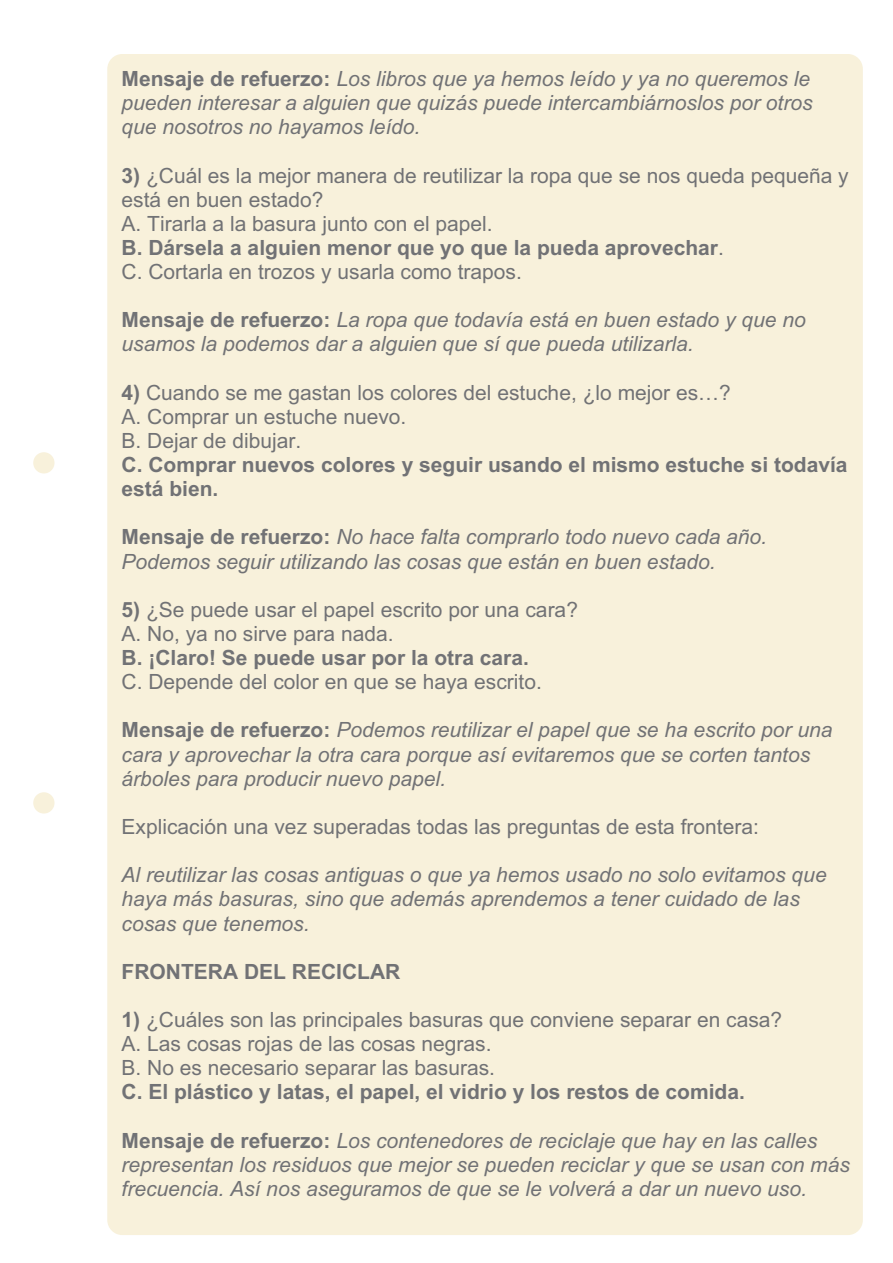
<style>
.page{position:relative;width:893px;height:1263px;background:#fff}
.page>*{position:absolute;margin:0;border:0;box-sizing:border-box;transform-origin:0 0}
.t1{font:italic 21px/24.2px "Arial";color:#717275}
.t2{font:21px/24.2px "Arial";color:#717275}
.t3{font:700 21px/24.2px "Arial";color:#717275}
.s1{font-weight:700;font-style:normal}
.s2{font-weight:700}
</style>
<div class="page">
<div style="left:33px;top:452px;width:22px;height:22px;background:#f8f1db;border-radius:50%"></div>
<div style="left:33px;top:792px;width:22px;height:22px;background:#f8f1db;border-radius:50%"></div>
<div style="left:107px;top:54px;width:756px;height:1181px;background:#f8f1db;border-radius:15px"></div>
<p class="t1" style="left:122px;top:69px;width:692px;text-align:justify"><span class="s1">Mensaje de refuerzo:</span> Los libros que ya hemos leído y ya no queremos le pueden interesar a alguien que quizás puede intercambiárnoslos por otros que nosotros no hayamos leído.</p>
<p class="t2" style="left:122px;top:165px;width:729px"><span class="s2">3)</span> ¿Cuál es la mejor manera de reutilizar la ropa que se nos queda pequeña y está en buen estado?<br>A. Tirarla a la basura junto con el papel.<br><span class="s2">B. Dársela a alguien menor que yo que la pueda aprovechar</span>.<br>C. Cortarla en trozos y usarla como trapos.</p>
<p class="t1" style="left:122px;top:310px;width:686px"><span class="s1">Mensaje de refuerzo:</span> La ropa que todavía está en buen estado y que no usamos la podemos dar a alguien que sí que pueda utilizarla.</p>
<p class="t2" style="left:122px;top:382px;width:611px"><span class="s2">4)</span> Cuando se me gastan los colores del estuche, ¿lo mejor es…?<br>A. Comprar un estuche nuevo.<br>B. Dejar de dibujar.</p>
<p class="t3" style="left:122px;top:455px;width:727px">C. Comprar nuevos colores y seguir usando el mismo estuche si todavía está bien.</p>
<p class="t1" style="left:122px;top:527px;width:647px"><span class="s1">Mensaje de refuerzo:</span> No hace falta comprarlo todo nuevo cada año.<br>Podemos seguir utilizando las cosas que están en buen estado.</p>
<p class="t2" style="left:122px;top:599px;width:458px"><span class="s2">5)</span> ¿Se puede usar el papel escrito por una cara?<br>A. No, ya no sirve para nada.</p>
<p class="t3" style="left:122px;top:648px;width:409px">B. ¡Claro! Se puede usar por la otra cara.</p>
<p class="t2" style="left:122px;top:672px;width:422px">C. Depende del color en que se haya escrito.</p>
<p class="t1" style="left:122px;top:720px;width:712px"><span class="s1">Mensaje de refuerzo:</span> Podemos reutilizar el papel que se ha escrito por una cara y aprovechar la otra cara porque así evitaremos que se corten tantos árboles para producir nuevo papel.</p>
<p class="t2" style="left:122px;top:817px;width:639px">Explicación una vez superadas todas las preguntas de esta frontera:</p>
<p class="t1" style="left:122px;top:865px;width:706px">Al reutilizar las cosas antiguas o que ya hemos usado no solo evitamos que haya más basuras, sino que además aprendemos a tener cuidado de las cosas que tenemos.</p>
<p class="t3" style="left:122px;top:961px;width:280px">FRONTERA DEL RECICLAR</p>
<p class="t2" style="left:122px;top:1010px;width:662px"><span class="s2">1)</span> ¿Cuáles son las principales basuras que conviene separar en casa?<br>A. Las cosas rojas de las cosas negras.<br>B. No es necesario separar las basuras.</p>
<p class="t3" style="left:122px;top:1082px;width:625px">C. El plástico y latas, el papel, el vidrio y los restos de comida.</p>
<p class="t1" style="left:122px;top:1130px;width:730px"><span class="s1">Mensaje de refuerzo:</span> Los contenedores de reciclaje que hay en las calles representan los residuos que mejor se pueden reciclar y que se usan con más frecuencia. Así nos aseguramos de que se le volverá a dar un nuevo uso.</p>
</div>
